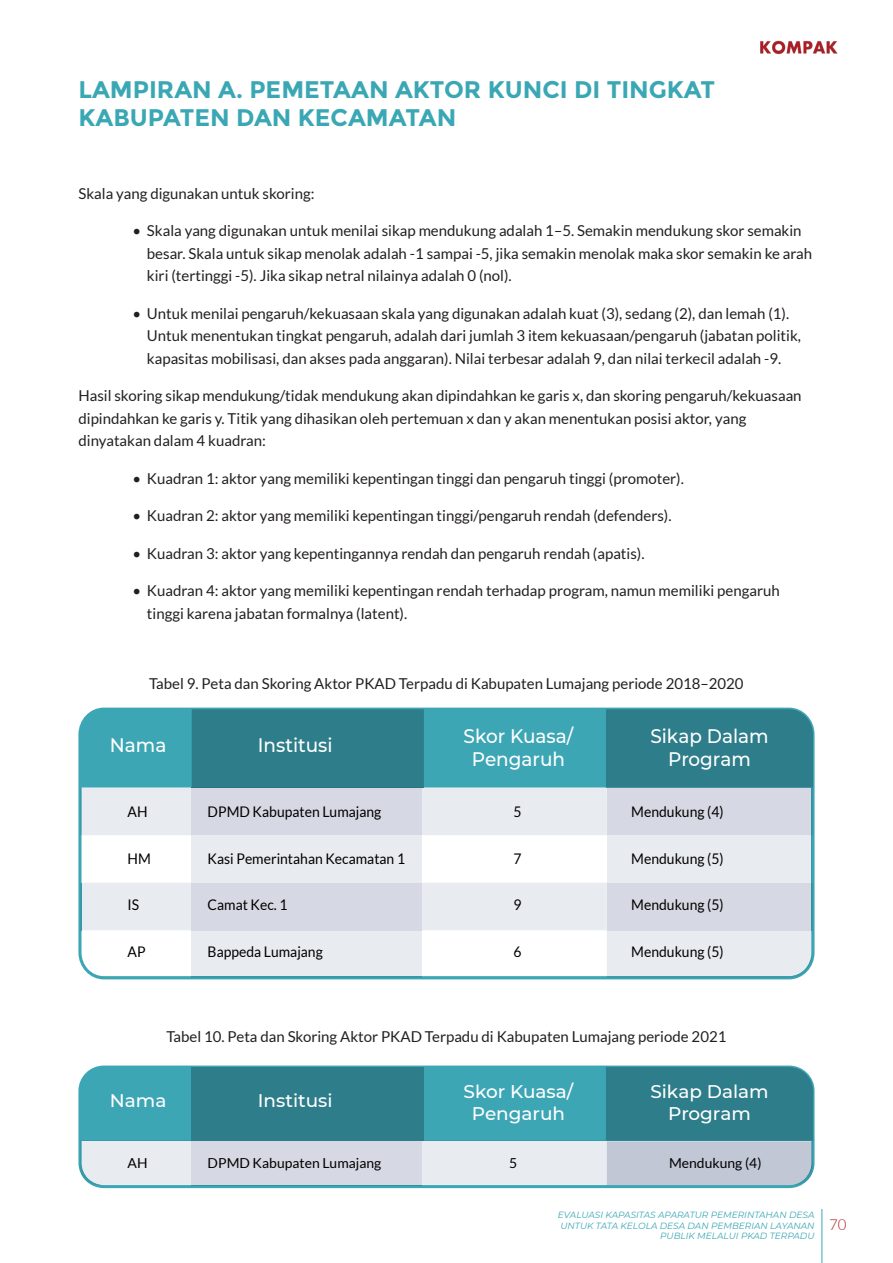
<style>
.page{position:relative;width:893px;height:1263px;background:#fff}
.page>*{position:absolute;margin:0;border:0;box-sizing:border-box;transform-origin:0 0}
.t1{font:700 24px/27.6px "Montserrat";color:#3aa7b4}
.t2{font:500 19.5px/23.4px "Montserrat";color:#fff;text-align:center;scale:.94 1}
.t3{font:500 18.3px/22px "Montserrat";color:#fff;text-align:center}
.t4{font:15px/22.5px "Lato";color:#231f20}
.t5{font:300 15px "Lato";color:#ac1e23}
.t6{font:14.7px "Lato";color:#000;scale:.95 1}
.t7{font:13.8px "Lato";color:#000}
.t8{font:italic 9px/10.8px "Montserrat";color:#3aa7b4;text-align:right}
</style>
<div class="page">
<hr style="left:822px;top:1209px;width:1px;height:54px;background:#3aa7b4">
<img style="left:760px;top:40px;width:78px;height:14px">
<svg style="left:78px;top:708px;width:736px;height:271px"></svg>
<hr style="left:812px;top:883px;width:1px;height:47px;background:#3899a8">
<hr style="left:80px;top:883px;width:2px;height:47px;background:#3899a8">
<div style="left:192px;top:835px;width:230px;height:48px;background:#e8ebf0"></div>
<div style="left:607px;top:835px;width:204px;height:48px;background:#e8ebf0"></div>
<hr style="left:811px;top:835px;width:1px;height:48px;background:#3899a8">
<svg style="left:82px;top:883px;width:730px;height:95px"></svg>
<div style="left:607px;top:883px;width:204px;height:47px;background:#d6d9e3"></div>
<hr style="left:811px;top:883px;width:1px;height:47px;background:#338f9e">
<svg style="left:80px;top:709px;width:733px;height:126px;background:#84b8c3"></svg>
<div style="left:192px;top:709px;width:232px;height:79px;background:#2e7d8a"></div>
<svg style="left:78px;top:1065px;width:736px;height:123px;background:#60b4c0"></svg>
<svg style="left:80px;top:1067px;width:733px;height:118px;background:#81b5c1"></svg>
<div style="left:192px;top:1067px;width:232px;height:73px;background:#2e7d8a"></div>
<h1 class="t1" style="left:78px;top:76px;width:638px">LAMPIRAN A. PEMETAAN AKTOR KUNCI DI TINGKAT<br>KABUPATEN DAN KECAMATAN</h1>
<p class="t4" style="left:78px;top:182px;width:238px">Skala yang digunakan untuk skoring:</p>
<p class="t4" style="left:147px;top:220px;width:667px;text-indent:-14px">• Skala yang digunakan untuk menilai sikap mendukung adalah 1–5. Semakin mendukung skor semakin besar. Skala untuk sikap menolak adalah -1 sampai -5, jika semakin menolak maka skor semakin ke arah kiri (tertinggi -5). Jika sikap netral nilainya adalah 0 (nol).</p>
<p class="t4" style="left:147px;top:302px;width:656px;text-indent:-14px">• Untuk menilai pengaruh/kekuasaan skala yang digunakan adalah kuat (3), sedang (2), dan lemah (1).<br>Untuk menentukan tingkat pengaruh, adalah dari jumlah 3 item kekuasaan/pengaruh (jabatan politik, kapasitas mobilisasi, dan akses pada anggaran). Nilai terbesar adalah 9, dan nilai terkecil adalah -9.</p>
<p class="t4" style="left:78px;top:385px;width:725px">Hasil skoring sikap mendukung/tidak mendukung akan dipindahkan ke garis x, dan skoring pengaruh/kekuasaan dipindahkan ke garis y. Titik yang dihasikan oleh pertemuan x dan y akan menentukan posisi aktor, yang dinyatakan dalam 4 kuadran:</p>
<p class="t4" style="left:132px;top:467px;width:553px">• Kuadran 1: aktor yang memiliki kepentingan tinggi dan pengaruh tinggi (promoter).</p>
<p class="t4" style="left:132px;top:505px;width:541px">• Kuadran 2: aktor yang memiliki kepentingan tinggi/pengaruh rendah (defenders).</p>
<p class="t4" style="left:132px;top:542px;width:514px">• Kuadran 3: aktor yang kepentingannya rendah dan pengaruh rendah (apatis).</p>
<p class="t4" style="left:147px;top:580px;width:634px;text-indent:-14px">• Kuadran 4: aktor yang memiliki kepentingan rendah terhadap program, namun memiliki pengaruh tinggi karena jabatan formalnya (latent).</p>
<p class="t4" style="left:149px;top:672px;width:596px">Tabel 9. Peta dan Skoring Aktor PKAD Terpadu di Kabupaten Lumajang periode 2018–2020</p>
<h2 class="t2" style="left:110px;top:732px;width:62px">Nama</h2>
<h2 class="t2" style="left:258px;top:732px;width:81px">Institusi</h2>
<h2 class="t2" style="left:464px;top:723px;width:118px">Skor Kuasa/<br>Pengaruh</h2>
<h2 class="t2" style="left:650px;top:723px;width:127px">Sikap Dalam<br>Program</h2>
<p class="t6" style="left:208px;top:804px;width:184px">DPMD Kabupaten Lumajang</p>
<p class="t6" style="left:208px;top:850px;width:209px">Kasi Pemerintahan Kecamatan 1</p>
<p class="t6" style="left:208px;top:897px;width:86px">Camat Kec. 1</p>
<p class="t6" style="left:208px;top:943px;width:123px">Bappeda Lumajang</p>
<p class="t6" style="left:631px;top:804px;width:99px">Mendukung (4)</p>
<p class="t6" style="left:631px;top:850px;width:99px">Mendukung (5)</p>
<p class="t6" style="left:631px;top:897px;width:99px">Mendukung (5)</p>
<p class="t6" style="left:631px;top:943px;width:99px">Mendukung (5)</p>
<p class="t6" style="left:128px;top:804px;width:23px">AH</p>
<p class="t6" style="left:128px;top:850px;width:26px">HM</p>
<p class="t6" style="left:128px;top:897px;width:14px">IS</p>
<p class="t6" style="left:128px;top:943px;width:20px">AP</p>
<p class="t6" style="left:513px;top:804px;width:10px">5</p>
<p class="t6" style="left:513px;top:850px;width:10px">7</p>
<p class="t6" style="left:513px;top:897px;width:10px">9</p>
<p class="t6" style="left:513px;top:943px;width:10px">6</p>
<p class="t4" style="left:167px;top:1025px;width:561px">Tabel 10. Peta dan Skoring Aktor PKAD Terpadu di Kabupaten Lumajang periode 2021</p>
<p class="t3" style="left:110px;top:1089px;width:58px">Nama</p>
<p class="t3" style="left:258px;top:1089px;width:76px">Institusi</p>
<p class="t3" style="left:464px;top:1080px;width:111px">Skor Kuasa/<br>Pengaruh</p>
<p class="t3" style="left:650px;top:1080px;width:120px">Sikap Dalam<br>Program</p>
<p class="t7" style="left:128px;top:1155px;width:22px">AH</p>
<p class="t7" style="left:208px;top:1155px;width:175px">DPMD Kabupaten Lumajang</p>
<p class="t7" style="left:509px;top:1155px;width:10px">5</p>
<p class="t7" style="left:669px;top:1155px;width:94px">Mendukung (4)</p>
<p class="t8" style="left:558px;top:1209px;width:258px">EVALUASI KAPASITAS APARATUR PEMERINTAHAN DESA<br>UNTUK TATA KELOLA DESA DAN PEMBERIAN LAYANAN<br>PUBLIK MELALUI PKAD TERPADU</p>
<p class="t5" style="left:829px;top:1217px;width:19px">70</p>
</div>
